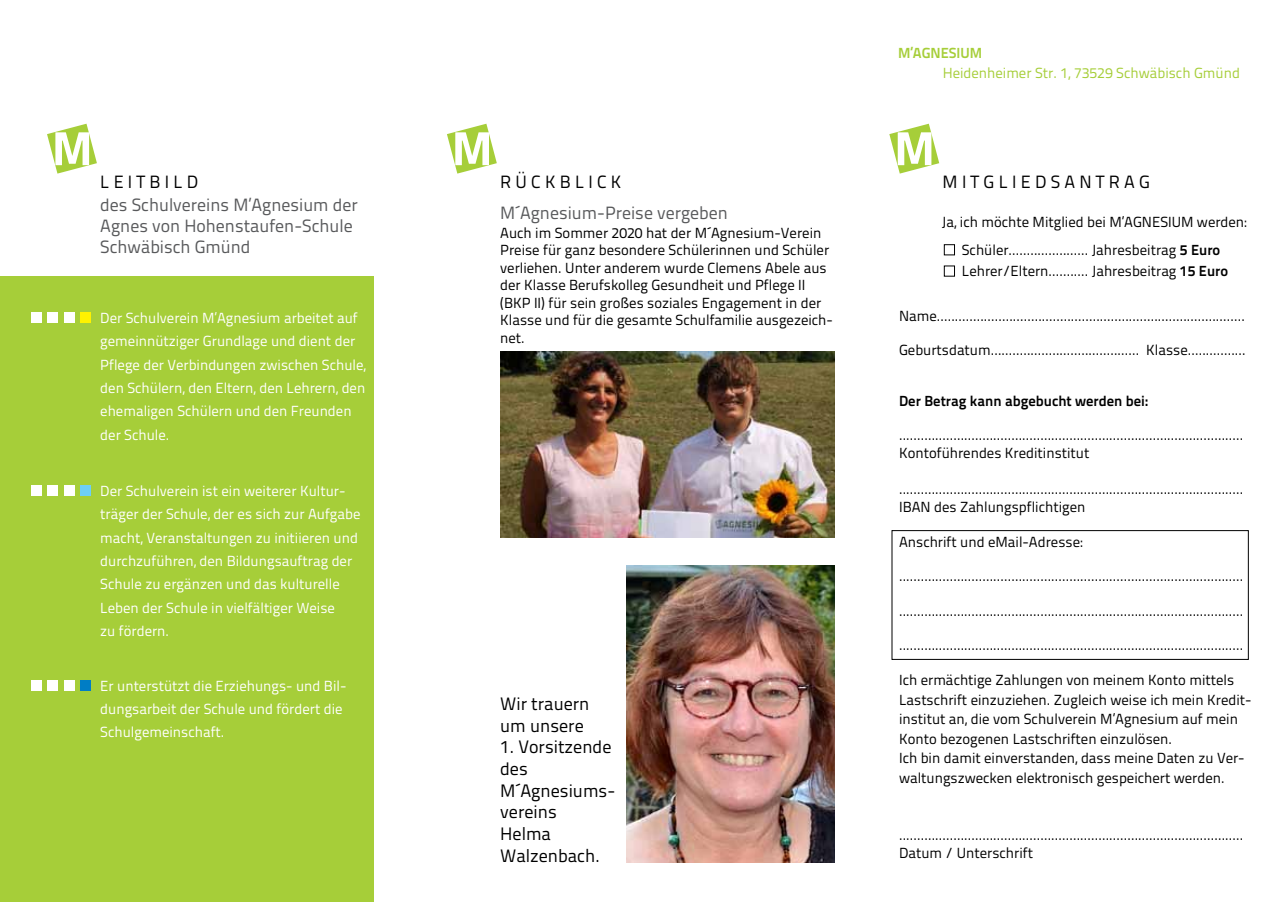
<style>
.page{position:relative;width:1272px;height:902px;background:#fff}
.page>*{position:absolute;margin:0;border:0;box-sizing:border-box;transform-origin:0 0}
.t1{font:18px/21.6px "Titillium Text 22 L";color:#000}
.t2{font:17.7px/21.3px "Titillium Text 22 L";color:#58595b}
.t3{font:17.7px "Titillium Text 22 L";letter-spacing:.24em;color:#000}
.t4{font:14.55px/17.5px "Titillium Text 22 L";color:#000}
.t5{font:14.55px/23.2px "Titillium Text 22 L";color:#fff}
.t6{font:14.55px "Titillium Text 22 L";color:#a6ce39}
.t7{font:700 14.55px "Titillium Text 22 L";color:#000}
.t8{font:700 14.55px "Titillium Text 22 L";color:#a6ce39}
.s1{font-weight:700}
</style>
<div class="page">
<div style="left:0;top:277px;width:373px;height:624px;background:#a6ce39"></div>
<svg style="left:47px;top:124px;width:50px;height:49px"></svg>
<svg style="left:447px;top:124px;width:50px;height:49px"></svg>
<svg style="left:889px;top:124px;width:50px;height:49px"></svg>
<div style="left:32px;top:313px;width:10px;height:10px;background:#fff"></div>
<div style="left:48px;top:313px;width:10px;height:10px;background:#fff"></div>
<div style="left:64px;top:313px;width:10px;height:10px;background:#fff"></div>
<div style="left:80px;top:313px;width:10px;height:10px;background:#fff200"></div>
<div style="left:32px;top:485px;width:10px;height:11px;background:#fff"></div>
<div style="left:48px;top:485px;width:10px;height:11px;background:#fff"></div>
<div style="left:64px;top:485px;width:10px;height:11px;background:#fff"></div>
<div style="left:80px;top:485px;width:10px;height:11px;background:#6dcff6"></div>
<div style="left:32px;top:680px;width:10px;height:10px;background:#fff"></div>
<div style="left:48px;top:680px;width:10px;height:10px;background:#fff"></div>
<div style="left:64px;top:680px;width:10px;height:10px;background:#fff"></div>
<div style="left:80px;top:680px;width:10px;height:10px;background:#007dc5"></div>
<div style="left:943px;top:244px;width:11px;height:11px;border:1px solid #000"></div>
<div style="left:891px;top:530px;width:357px;height:129px;border:1px solid #000"></div>
<img style="left:626px;top:565px;width:208px;height:297px">
<img style="left:500px;top:352px;width:334px;height:185px">
<p class="t8" style="left:898px;top:42px;width:86px">M’AGNESIUM</p>
<p class="t6" style="left:942px;top:62px;width:299px">Heidenheimer Str. 1, 73529 Schwäbisch Gmünd</p>
<p class="t3" style="left:100px;top:168px;width:99px">LEITBILD</p>
<p class="t3" style="left:500px;top:168px;width:123px">RÜCKBLICK</p>
<p class="t3" style="left:942px;top:168px;width:209px">MITGLIEDSANTRAG</p>
<p class="t2" style="left:100px;top:193px;width:259px">des Schulvereins M’Agnesium der<br>Agnes von Hohenstaufen-Schule<br>Schwäbisch Gmünd</p>
<p class="t2" style="left:500px;top:201px;width:229px">M´Agnesium-Preise vergeben</p>
<p class="t4" style="left:500px;top:223px;width:334px">Auch im Sommer 2020 hat der M´Agnesium-Verein Preise für ganz besondere Schülerinnen und Schüler verliehen. Unter anderem wurde Clemens Abele aus der Klasse Berufskolleg Gesundheit und Pflege II (BKP II) für sein großes soziales Engagement in der Klasse und für die gesamte Schulfamilie ausgezeich&shy;net.</p>
<p class="t4" style="left:941px;top:207px;width:306px;line-height:28px;text-align:center">Ja, ich möchte Mitglied bei M’AGNESIUM werden:<br>Schüler...................... Jahresbeitrag <span class="s1">5 Euro</span></p>
<p class="t4" style="left:961px;top:261px;width:268px">Lehrer/Eltern........... Jahresbeitrag <span class="s1">15 Euro</span></p>
<p class="t4" style="left:899px;top:306px;width:347px">Name.....................................................................................</p>
<p class="t4" style="left:899px;top:340px;width:348px">Geburtsdatum......................................... Klasse................</p>
<p class="t7" style="left:899px;top:389px;width:250px">Der Betrag kann abgebucht werden bei:</p>
<p class="t4" style="left:899px;top:425px;width:346px;line-height:18px">...............................................................................................<br>Kontoführendes Kreditinstitut</p>
<p class="t4" style="left:899px;top:479px;width:346px;line-height:18px">...............................................................................................<br>IBAN des Zahlungspflichtigen</p>
<p class="t4" style="left:899px;top:532px;width:185px">Anschrift und eMail-Adresse:</p>
<p class="t4" style="left:899px;top:566px;width:346px">...............................................................................................</p>
<p class="t4" style="left:899px;top:601px;width:346px">...............................................................................................</p>
<p class="t4" style="left:899px;top:635px;width:346px">...............................................................................................</p>
<p class="t4" style="left:899px;top:669px;width:354px;line-height:19.5px">Ich ermächtige Zahlungen von meinem Konto mittels Lastschrift einzuziehen. Zugleich weise ich mein Kredit&shy;institut an, die vom Schulverein M’Agnesium auf mein Konto bezogenen Lastschriften einzulösen.<br>Ich bin damit einverstanden, dass meine Daten zu Ver&shy;waltungszwecken elektronisch gespeichert werden.</p>
<p class="t5" style="left:100px;top:306px;width:267px">Der Schulverein M’Agnesium arbeitet auf gemeinnütziger Grundlage und dient der Pflege der Verbindungen zwischen Schule, den Schülern, den Eltern, den Lehrern, den ehemaligen Schülern und den Freunden der Schule.</p>
<p class="t5" style="left:100px;top:478px;width:262px">Der Schulverein ist ein weiterer Kultur&shy;träger der Schule, der es sich zur Aufgabe macht, Veranstaltungen zu initiieren und durchzuführen, den Bildungsauftrag der Schule zu ergänzen und das kulturelle Leben der Schule in vielfältiger Weise<br>zu fördern.</p>
<p class="t5" style="left:100px;top:673px;width:247px">Er unterstützt die Erziehungs- und Bil&shy;dungsarbeit der Schule und fördert die<br>Schulgemeinschaft.</p>
<p class="t1" style="left:500px;top:692px;width:91px">Wir trauern um unsere</p>
<p class="t1" style="left:500px;top:735px;width:117px">1. Vorsitzende des<br>M´Agnesiums&shy;vereins<br>Helma<br>Walzenbach.</p>
<p class="t4" style="left:899px;top:824px;width:346px;line-height:18px">...............................................................................................<br>Datum / Unterschrift</p>
</div>
